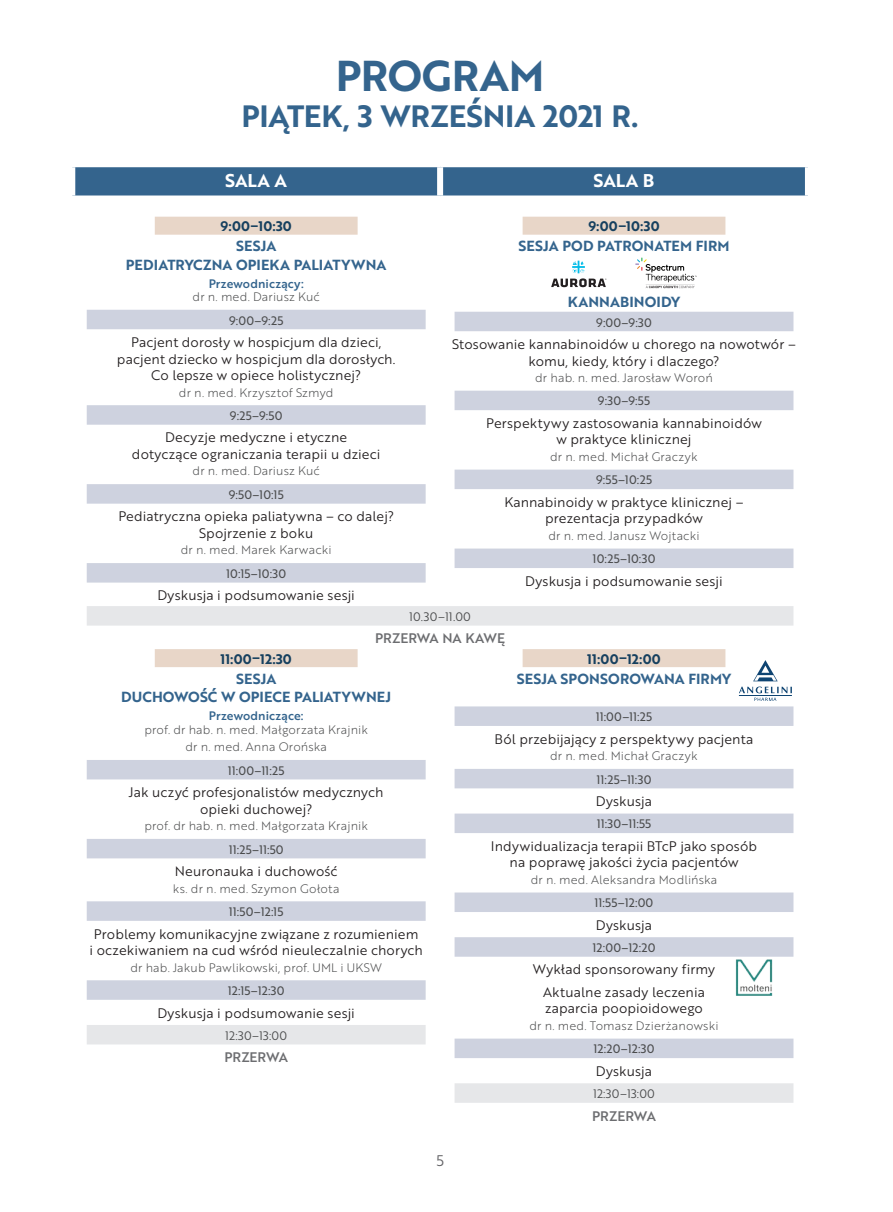
<style>
.page{position:relative;width:893px;height:1212px;background:#fff}
.page>*{position:absolute;margin:0;border:0;box-sizing:border-box;transform-origin:0 0}
.t1{font:42px "Brother 1816 Bold";letter-spacing:-.005em;color:#34648d}
.t2{font:30px "Brother 1816 Bold";letter-spacing:-.02em;color:#34648d}
.t3{font:18px "Brother 1816 Bold";color:#fff}
.t4{font:15px "Brother 1816 Book";color:#636366}
.t5{font:14.25px/18.5px "Brother 1816 Bold";letter-spacing:.005em;color:#34648d;text-align:center}
.t6{font:13.5px/16.5px "Brother 1816 Book";letter-spacing:.005em;color:#231f20;text-align:center}
.t7{font:13.5px "Brother 1816 Bold";letter-spacing:.015em;color:#16405f}
.t8{font:13.5px "Brother 1816 Medium";color:#6c6d70}
.t9{font:12px/17.7px "Brother 1816 Light";letter-spacing:.015em;color:#4b4c4d;text-align:center}
.t10{font:12px "Brother 1816 Regular";letter-spacing:.01em;color:#4b4c4d}
.t11{font:12px "Brother 1816 Book";letter-spacing:.01em;color:#4b4c4d}
.t12{font:12px "Brother 1816 Medium";letter-spacing:.01em;color:#34648d}
</style>
<div class="page">
<div style="left:155px;top:217px;width:203px;height:18px;background:#e8d6c8"></div>
<div style="left:87px;top:310px;width:339px;height:19px;background:#ced2df"></div>
<div style="left:87px;top:405px;width:339px;height:20px;background:#ced2df"></div>
<div style="left:87px;top:484px;width:339px;height:20px;background:#ced2df"></div>
<div style="left:87px;top:563px;width:339px;height:20px;background:#ced2df"></div>
<div style="left:523px;top:217px;width:202px;height:18px;background:#e8d6c8"></div>
<div style="left:455px;top:312px;width:338px;height:19px;background:#ced2df"></div>
<div style="left:455px;top:391px;width:338px;height:19px;background:#ced2df"></div>
<div style="left:455px;top:470px;width:338px;height:19px;background:#ced2df"></div>
<div style="left:455px;top:548px;width:338px;height:20px;background:#ced2df"></div>
<svg style="left:551px;top:261px;width:55px;height:26px"></svg>
<svg style="left:635px;top:258px;width:62px;height:30px"></svg>
<div style="left:87px;top:606px;width:706px;height:20px;background:#e6e7e9"></div>
<div style="left:155px;top:649px;width:203px;height:18px;background:#e8d6c8"></div>
<div style="left:87px;top:760px;width:339px;height:19px;background:#ced2df"></div>
<div style="left:87px;top:839px;width:339px;height:19px;background:#ced2df"></div>
<div style="left:87px;top:901px;width:339px;height:20px;background:#ced2df"></div>
<div style="left:87px;top:980px;width:339px;height:20px;background:#ced2df"></div>
<div style="left:87px;top:1025px;width:339px;height:19px;background:#e6e7e9"></div>
<div style="left:523px;top:649px;width:202px;height:18px;background:#e8d6c8"></div>
<div style="left:455px;top:706px;width:338px;height:20px;background:#ced2df"></div>
<div style="left:455px;top:769px;width:338px;height:19px;background:#ced2df"></div>
<div style="left:455px;top:813px;width:338px;height:20px;background:#ced2df"></div>
<div style="left:455px;top:892px;width:338px;height:20px;background:#ced2df"></div>
<div style="left:455px;top:937px;width:338px;height:20px;background:#ced2df"></div>
<div style="left:455px;top:1038px;width:338px;height:20px;background:#ced2df"></div>
<div style="left:455px;top:1083px;width:338px;height:20px;background:#e6e7e9"></div>
<svg style="left:739px;top:660px;width:53px;height:41px"></svg>
<img style="left:735px;top:959px;width:38px;height:37px">
<div style="left:75px;top:167px;width:730px;height:28px;background:#34648d"></div>
<div style="left:437px;top:167px;width:6px;height:28px;background:#fff"></div>
<h1 class="t1" style="left:336px;top:44px;width:203px">PROGRAM</h1>
<h2 class="t2" style="left:242px;top:93px;width:65px">PI ĄTEK</h2>
<h2 class="t2" style="left:343px;top:93px;width:58px">, 3 WRZEŚNIA</h2>
<h2 class="t2" style="left:543px;top:93px;width:97px">2021 R.</h2>
<h3 class="t3" style="left:225px;top:167px;width:13px">SALA</h3>
<h3 class="t3" style="left:275px;top:167px;width:14px">A</h3>
<h3 class="t3" style="left:594px;top:167px;width:13px">SALA</h3>
<h3 class="t3" style="left:643px;top:167px;width:13px">B</h3>
<p class="t7" style="left:221px;top:216px;width:73px">9:00–10:30</p>
<p class="t5" style="left:126px;top:236px;width:262px">SESJA<br>PEDIATRYCZNA OPIEKA PALIATYWNA</p>
<p class="t12" style="left:209px;top:274px;width:97px">PRZEWODNICZĄCY:</p>
<p class="t9" style="left:193px;top:287px;width:129px">dr n. med. Dariusz Kuć</p>
<p class="t10" style="left:229px;top:311px;width:56px">9:00–9:25</p>
<p class="t6" style="left:117px;top:333px;width:280px">Pacjent dorosły w hospicjum dla dzieci, pacjent dziecko w hospicjum dla dorosłych.<br>Co lepsze w opiece holistycznej?</p>
<p class="t9" style="left:179px;top:383px;width:156px">dr n. med. Krzysztof Szmyd</p>
<p class="t10" style="left:230px;top:407px;width:54px">9:25–9:50</p>
<p class="t6" style="left:132px;top:429px;width:250px">Decyzje medyczne i etyczne dotyczące ograniczania terapii u dzieci</p>
<p class="t9" style="left:193px;top:462px;width:129px">dr n. med. Dariusz Kuć</p>
<p class="t10" style="left:229px;top:486px;width:56px">9:50–10:15</p>
<p class="t6" style="left:118px;top:508px;width:277px">Pediatryczna opieka paliatywna – co dalej?<br>Spojrzenie z boku</p>
<p class="t9" style="left:181px;top:541px;width:152px">dr n. med. Marek Karwacki</p>
<p class="t10" style="left:226px;top:565px;width:62px">10:15–10:30</p>
<p class="t6" style="left:157px;top:587px;width:199px">Dyskusja i podsumowanie sesji</p>
<p class="t7" style="left:588px;top:216px;width:73px">9:00–10:30</p>
<p class="t5" style="left:519px;top:236px;width:55px">SESJA POD</p>
<p class="t5" style="left:597px;top:236px;width:11px">PATRONATEM</p>
<p class="t5" style="left:696px;top:236px;width:9px">FIRM</p>
<p class="t5" style="left:568px;top:292px;width:114px">KANNABINOIDY</p>
<p class="t10" style="left:596px;top:313px;width:57px">9:00–9:30</p>
<p class="t6" style="left:452px;top:335px;width:345px">Stosowanie kannabinoidów u chorego na nowotwór – komu, kiedy, który i dlaczego?</p>
<p class="t9" style="left:535px;top:368px;width:179px">dr hab. n. med. Jarosław Woroń</p>
<p class="t10" style="left:598px;top:392px;width:54px">9:30–9:55</p>
<p class="t6" style="left:486px;top:414px;width:277px">Perspektywy zastosowania kannabinoidów w praktyce klinicznej</p>
<p class="t9" style="left:550px;top:447px;width:149px">dr n. med. Michał Graczyk</p>
<p class="t10" style="left:596px;top:471px;width:58px">9:55–10:25</p>
<p class="t6" style="left:504px;top:493px;width:241px">Kannabinoidy w praktyce klinicznej – prezentacja przypadków</p>
<p class="t9" style="left:548px;top:526px;width:153px">dr n. med. Janusz Wojtacki</p>
<p class="t10" style="left:593px;top:550px;width:64px">10:25–10:30</p>
<p class="t6" style="left:525px;top:572px;width:199px">Dyskusja i podsumowanie sesji</p>
<p class="t11" style="left:409px;top:608px;width:63px">10.30–11.00</p>
<p class="t8" style="left:375px;top:628px;width:131px">PRZERWA NA KAWĘ</p>
<p class="t7" style="left:221px;top:648px;width:73px">11:00–12:30</p>
<p class="t5" style="left:121px;top:669px;width:270px">SESJA<br>DUCHOWOŚĆ W OPIECE PALIATYWNEJ</p>
<p class="t12" style="left:209px;top:707px;width:96px">PRZEWODNICZĄCE:</p>
<p class="t9" style="left:144px;top:720px;width:225px">prof. dr hab. n. med. Małgorzata Krajnik dr n. med. Anna Orońska</p>
<p class="t10" style="left:228px;top:761px;width:58px">11:00–11:25</p>
<p class="t6" style="left:129px;top:783px;width:256px">Jak uczyć profesjonalistów medycznych opieki duchowej?</p>
<p class="t9" style="left:144px;top:816px;width:225px">prof. dr hab. n. med. Małgorzata Krajnik</p>
<p class="t10" style="left:229px;top:840px;width:56px">11:25–11:50</p>
<p class="t6" style="left:175px;top:862px;width:164px">Neuronauka i duchowość</p>
<p class="t9" style="left:173px;top:879px;width:168px">ks. dr n. med. Szymon Gołota</p>
<p class="t10" style="left:229px;top:903px;width:56px">11:50–12:15</p>
<p class="t6" style="left:89px;top:925px;width:335px">Problemy komunikacyjne związane z rozumieniem<br>i oczekiwaniem na cud wśród nieuleczalnie chorych</p>
<p class="t9" style="left:130px;top:958px;width:253px">dr hab. Jakub Pawlikowski, prof. UML i UKSW</p>
<p class="t10" style="left:228px;top:982px;width:58px">12:15–12:30</p>
<p class="t6" style="left:157px;top:1004px;width:199px">Dyskusja i podsumowanie sesji</p>
<p class="t11" style="left:225px;top:1026px;width:63px">12:30–13:00</p>
<p class="t8" style="left:224px;top:1047px;width:65px">PRZERWA</p>
<p class="t4" style="left:436px;top:1150px;width:9px">5</p>
<p class="t7" style="left:587px;top:648px;width:75px">11:00–12:00</p>
<p class="t5" style="left:517px;top:669px;width:56px">SESJA SPONSOROWANA</p>
<p class="t5" style="left:688px;top:669px;width:10px">FIRMY</p>
<p class="t10" style="left:596px;top:708px;width:58px">11:00–11:25</p>
<p class="t6" style="left:495px;top:730px;width:260px">Ból przebijający z perspektywy pacjenta</p>
<p class="t9" style="left:550px;top:746px;width:149px">dr n. med. Michał Graczyk</p>
<p class="t10" style="left:597px;top:770px;width:56px">11:25–11:30</p>
<p class="t6" style="left:596px;top:792px;width:58px">Dyskusja</p>
<p class="t10" style="left:597px;top:815px;width:56px">11:30–11:55</p>
<p class="t6" style="left:491px;top:837px;width:268px">Indywidualizacja terapii BTcP jako sposób na poprawę jakości życia pacjentów</p>
<p class="t9" style="left:531px;top:870px;width:188px">dr n. med. Aleksandra Modlińska</p>
<p class="t10" style="left:595px;top:894px;width:60px">11:55–12:00</p>
<p class="t6" style="left:596px;top:916px;width:58px">Dyskusja</p>
<p class="t10" style="left:593px;top:939px;width:64px">12:00–12:20</p>
<p class="t6" style="left:533px;top:958px;width:184px;line-height:22.5px">Wykład sponsorowany firmy<br>Aktualne zasady leczenia</p>
<p class="t6" style="left:545px;top:1000px;width:159px">zaparcia poopioidowego</p>
<p class="t9" style="left:529px;top:1016px;width:191px">dr n. med. Tomasz Dzierżanowski</p>
<p class="t10" style="left:593px;top:1040px;width:63px">12:20–12:30</p>
<p class="t6" style="left:596px;top:1062px;width:58px">Dyskusja</p>
<p class="t11" style="left:593px;top:1085px;width:63px">12:30–13:00</p>
<p class="t8" style="left:592px;top:1105px;width:65px">PRZERWA</p>
</div>
